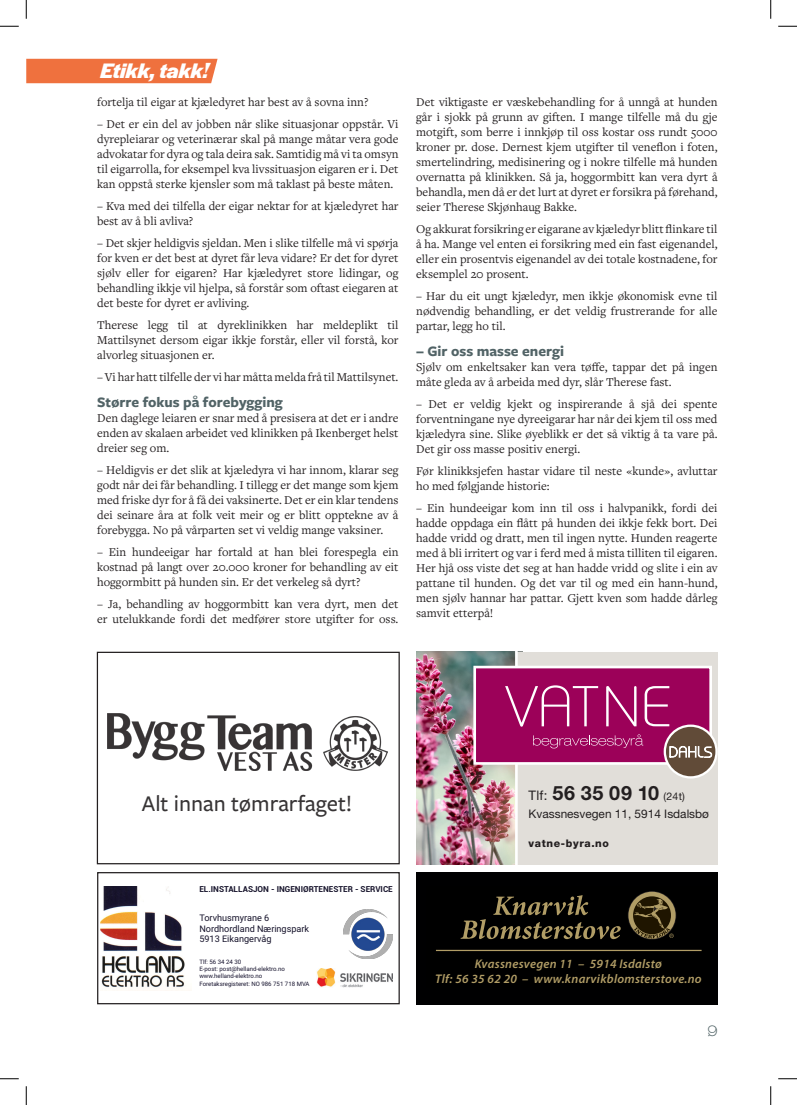
<style>
.page{position:relative;width:797px;height:1105px;background:#fff}
.page>*{position:absolute;margin:0;border:0;box-sizing:border-box;transform-origin:0 0}
.Undertittel{font:500 23.38px "Freight Sans Pro";color:#373435}
.t1{font:italic 700 21.75px "Halyard Display";color:#fff}
.t2{font:700 19.75px "Helvetica Neue";letter-spacing:.04em;color:#231f20}
.Undertittel-2{font:700 15px "Freight Sans Pro";color:#516366}
.Brødtekst{font:12.5px/15px "Freight Text Pro";color:#231f20;text-align:justify}
.t3{font:italic 600 12.5px/15.1px "Myriad Pro";letter-spacing:.02em;color:#b19d66;text-align:center}
.t4{font:12.5px "Maritime Champion";color:#516366}
.t5{font:11.88px "Helvetica Neue";color:#231f20}
.t6{font:800 10.5px "Helvetica Neue";letter-spacing:.06em;color:#231f20}
.t7{font:9.12px/10.9px "Roboto";color:#15122a}
.t8{font:700 8.25px "Roboto";color:#16132b}
.t9{font:6.12px/7.2px "Roboto";color:#15122d}
.s1{font-weight:400;font-size:13.12px}
.s2{font-weight:400;font-size:10.5px}
</style>
<div class="page">
<img style="left:108px;top:713px;width:279px;height:57px">
<div style="left:97px;top:652px;width:303px;height:212px;border:1px solid #231f20"></div>
<div style="left:97px;top:872px;width:303px;height:132px;border:1px solid #231f20"></div>
<svg style="left:317px;top:909px;width:76px;height:79px"></svg>
<img style="left:101px;top:886px;width:84px;height:103px">
<img style="left:416px;top:652px;width:99px;height:212px">
<div style="left:516px;top:652px;width:201px;height:212px;background:#e1ded9"></div>
<hr style="left:515px;top:652px;width:2px;height:212px;background:#fff">
<div style="left:474px;top:667px;width:236px;height:96px;background:#9c0159"></div>
<svg style="left:533px;top:734px;width:110px;height:14px"></svg>
<svg style="left:644px;top:686px;width:25px;height:40px"></svg>
<svg style="left:606px;top:686px;width:30px;height:40px"></svg>
<svg style="left:505px;top:685px;width:93px;height:42px"></svg>
<div style="left:473px;top:666px;width:239px;height:99px;border:3px solid #fff"></div>
<svg style="left:663px;top:724px;width:54px;height:54px"></svg>
<div style="left:666px;top:727px;width:49px;height:49px;background:#614b38;border-radius:50%"></div>
<svg style="left:669px;top:746px;width:43px;height:12px"></svg>
<div style="left:26px;top:59px;width:191px;height:24px;background:#ef713e"></div>
<div style="left:416px;top:872px;width:301px;height:132px;background:#000001"></div>
<svg style="left:460px;top:895px;width:160px;height:44px"></svg>
<svg style="left:627px;top:891px;width:49px;height:48px"></svg>
<div style="left:628px;top:892px;width:47px;height:47px;background:#b19d66;border-radius:50%"></div>
<svg style="left:633px;top:896px;width:38px;height:38px"></svg>
<svg style="left:634px;top:899px;width:39px;height:39px"></svg>
<hr style="left:436px;top:950px;width:265px;height:1px;background:#b19d66">
<svg style="left:0;top:25px;width:19px;height:2px"></svg>
<svg style="left:778px;top:25px;width:19px;height:2px"></svg>
<svg style="left:0;top:1078px;width:19px;height:1px"></svg>
<svg style="left:778px;top:1078px;width:19px;height:1px"></svg>
<svg style="left:25px;top:0;width:2px;height:19px"></svg>
<svg style="left:25px;top:1086px;width:2px;height:19px"></svg>
<svg style="left:770px;top:0;width:1px;height:19px"></svg>
<svg style="left:770px;top:1086px;width:1px;height:19px"></svg>
<p class="t1" style="left:100px;top:55px;width:110px">Etikk, takk!</p>
<p class="Brødtekst" style="left:97px;top:94px;width:273px">fortelja til eigar at kjæledyret har best av å sovna inn?</p>
<p class="Brødtekst" style="left:97px;top:116px;width:303px">– Det er ein del av jobben når slike situasjonar oppstår. Vi dyrepleiarar og veterinærar skal på mange måtar vera gode advokatar for dyra og tala deira sak. Samtidig må vi ta omsyn til eigarrolla, for eksempel kva livssituasjon eigaren er i. Det kan oppstå sterke kjensler som må taklast på beste måten.</p>
<p class="Brødtekst" style="left:97px;top:198px;width:303px">– Kva med dei tilfella der eigar nektar for at kjæledyret har best av å bli avliva?</p>
<p class="Brødtekst" style="left:97px;top:235px;width:303px">– Det skjer heldigvis sjeldan. Men i slike tilfelle må vi spørja for kven er det best at dyret får leva vidare? Er det for dyret sjølv eller for eigaren? Har kjæledyret store lidingar, og behandling ikkje vil hjelpa, så forstår som oftast eiegaren at det beste for dyret er avliving.</p>
<p class="Brødtekst" style="left:97px;top:317px;width:303px">Therese legg til at dyreklinikken har meldeplikt til Mattilsynet dersom eigar ikkje forstår, eller vil forstå, kor alvorleg situasjonen er.</p>
<p class="Brødtekst" style="left:97px;top:369px;width:303px">– Vi har hatt tilfelle der vi har måtta melda frå til Mattilsynet.</p>
<p class="Undertittel-2" style="left:97px;top:392px;width:187px">Større fokus på forebygging</p>
<p class="Brødtekst" style="left:97px;top:410px;width:303px">Den daglege leiaren er snar med å presisera at det er i andre enden av skalaen arbeidet ved klinikken på Ikenberget helst dreier seg om.</p>
<p class="Brødtekst" style="left:97px;top:462px;width:303px">– Heldigvis er det slik at kjæledyra vi har innom, klarar seg godt når dei får behandling. I tillegg er det mange som kjem med friske dyr for å få dei vaksinerte. Det er ein klar tendens dei seinare åra at folk veit meir og er blitt opptekne av å forebygga. No på vårparten set vi veldig mange vaksiner.</p>
<p class="Brødtekst" style="left:97px;top:544px;width:303px">– Ein hundeeigar har fortald at han blei forespegla ein kostnad på langt over 20.000 kroner for behandling av eit hoggormbitt på hunden sin. Er det verkeleg så dyrt?</p>
<p class="Brødtekst" style="left:97px;top:596px;width:303px">– Ja, behandling av hoggormbitt kan vera dyrt, men det er utelukkande fordi det medfører store utgifter for oss.</p>
<p class="Brødtekst" style="left:416px;top:94px;width:303px">Det viktigaste er væskebehandling for å unngå at hunden går i sjokk på grunn av giften. I mange tilfelle må du gje motgift, som berre i innkjøp til oss kostar oss rundt 5000 kroner pr. dose. Dernest kjem utgifter til veneflon i foten, smertelindring, medisinering og i nokre tilfelle må hunden overnatta på klinikken. Så ja, hoggormbitt kan vera dyrt å behandla, men då er det lurt at dyret er forsikra på førehand, seier Therese Skjønhaug Bakke.</p>
<p class="Brødtekst" style="left:416px;top:221px;width:303px">Og akkurat forsikring er eigarane av kjæledyr blitt flinkare til å ha. Mange vel enten ei forsikring med ein fast eigenandel, eller ein prosentvis eigenandel av dei totale kostnadene, for eksemplel 20 prosent.</p>
<p class="Brødtekst" style="left:416px;top:288px;width:303px">– Har du eit ungt kjæledyr, men ikkje økonomisk evne til nødvendig behandling, er det veldig frustrerande for alle partar, legg ho til.</p>
<p class="Undertittel-2" style="left:416px;top:340px;width:149px">– Gir oss masse energi</p>
<p class="Brødtekst" style="left:416px;top:359px;width:303px">Sjølv om enkeltsaker kan vera tøffe, tappar det på ingen måte gleda av å arbeida med dyr, slår Therese fast.</p>
<p class="Brødtekst" style="left:416px;top:396px;width:303px">– Det er veldig kjekt og inspirerande å sjå dei spente forventningane nye dyreeigarar har når dei kjem til oss med kjæledyra sine. Slike øyeblikk er det så viktig å ta vare på.<br>Det gir oss masse positiv energi.</p>
<p class="Brødtekst" style="left:416px;top:463px;width:303px">Før klinikksjefen hastar vidare til neste «kunde», avluttar ho med følgjande historie:</p>
<p class="Brødtekst" style="left:416px;top:500px;width:303px">– Ein hundeeigar kom inn til oss i halvpanikk, fordi dei hadde oppdaga ein flått på hunden dei ikkje fekk bort. Dei hadde vridd og dratt, men til ingen nytte. Hunden reagerte med å bli irritert og var i ferd med å mista tilliten til eigaren.<br>Her hjå oss viste det seg at han hadde vridd og slite i ein av pattane til hunden. Og det var til og med ein hann-hund, men sjølv hannar har pattar. Gjett kven som hadde dårleg samvit etterpå!</p>
<p class="Undertittel" style="left:142px;top:787px;width:212px">Alt innan tømrarfaget!</p>
<p class="t8" style="left:199px;top:883px;width:195px">EL.INSTALLASJON - INGENIØRTENESTER - SERVICE</p>
<p class="t7" style="left:199px;top:912px;width:111px">Torvhusmyrane 6<br>Nordhordland Næringspark<br>5913 Eikangervåg</p>
<p class="t9" style="left:199px;top:958px;width:112px">Tlf: 56 34 24 30<br>E-post: post@helland-elektro.no www.helland-elektro.no<br>Foretaksregisteret: NO 986 751 718 MVA</p>
<p class="t2" style="left:528px;top:780px;width:158px"><span class="s1">Tlf:</span> 56 35 09 10 <span class="s2">(24t)</span></p>
<p class="t5" style="left:528px;top:807px;width:182px">Kvassnesvegen 11, 5914 Isdalsbø</p>
<p class="t6" style="left:528px;top:837px;width:82px">vatne-byra.no</p>
<p class="t3" style="left:435px;top:956px;width:268px">Kvassnesvegen 11 – 5914 Isdalstø<br>Tlf: 56 35 62 20 – www.knarvikblomsterstove.no</p>
<p class="t4" style="left:707px;top:1021px;width:12px">9</p>
</div>
